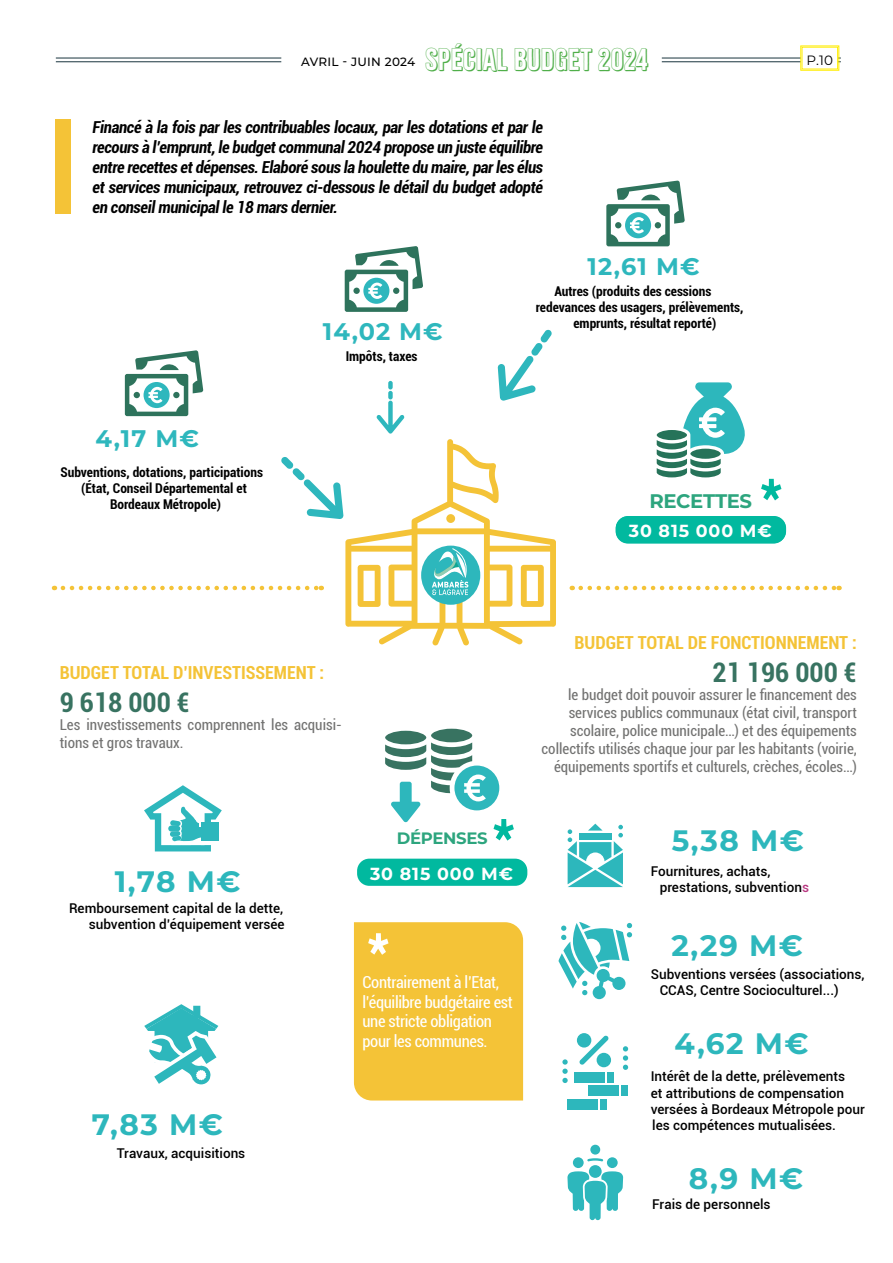
<style>
.page{position:relative;width:893px;height:1263px;background:#fff}
.page>*{position:absolute;margin:0;border:0;box-sizing:border-box;transform-origin:0 0}
.t1{font:700 condensed 60px "Roboto";color:#01b99f}
.t2{font:700 condensed 60px "Roboto";color:#fff}
.t3{font:700 29.55px "Montserrat";letter-spacing:.05em;color:#2db7bc}
.t4{font:27px "Citrus Gothic Shadow";letter-spacing:.025em;color:#50af4a}
.t5{font:700 condensed 27px "Roboto";color:#387361}
.t6{font:700 24px "Montserrat";letter-spacing:.05em;color:#2eb7bd}
.t7{font:700 19.65px "Montserrat";letter-spacing:-.02em;color:#2da57e}
.t8{font:700 condensed 18px "Roboto";color:#f4c337}
.t9{font:700 17.55px "Montserrat";letter-spacing:.05em;color:#fff}
.t10{font:italic 700 condensed 16.5px/19.8px "Roboto";letter-spacing:-.02em;color:#000;text-align:justify}
.t11{font:condensed 16.5px/19.8px "Roboto";letter-spacing:-.02em;color:#fff}
.t12{font:700 16.5px "Montserrat";letter-spacing:-.02em;color:#2da57e}
.t13{font:condensed 15px/18px "Roboto";color:#727271}
.t14{font:500 13.5px/16.2px "Roboto";color:#000}
.t15{font:700 condensed 13.5px/16.2px "Roboto";color:#000;text-align:center}
.t16{font:13.5px "Montserrat";color:#000}
.t17{font:500 12px "Montserrat";letter-spacing:.025em;color:#000}
.s1{color:#b93882}
</style>
<div class="page">
<hr style="left:56px;top:58px;width:225px;height:1px;background:#1a353e">
<hr style="left:56px;top:61px;width:225px;height:1px;background:#1a353e">
<hr style="left:662px;top:58px;width:179px;height:1px;background:#1a353e">
<hr style="left:662px;top:61px;width:179px;height:1px;background:#1a353e">
<svg style="left:800px;top:46px;width:39px;height:24px"></svg>
<div style="left:431px;top:729px;width:41px;height:13px;background:#387361;border-radius:50%"></div>
<div style="left:385px;top:731px;width:41px;height:13px;background:#387361;border-radius:50%"></div>
<svg style="left:385px;top:742px;width:114px;height:80px"></svg>
<svg style="left:657px;top:382px;width:88px;height:95px"></svg>
<div style="left:657px;top:430px;width:30px;height:10px;background:#267359;border-radius:50%"></div>
<svg style="left:345px;top:246px;width:78px;height:66px"></svg>
<svg style="left:606px;top:181px;width:79px;height:65px"></svg>
<svg style="left:144px;top:785px;width:78px;height:66px"></svg>
<svg style="left:144px;top:1004px;width:75px;height:81px"></svg>
<svg style="left:568px;top:824px;width:55px;height:63px"></svg>
<svg style="left:558px;top:922px;width:74px;height:77px"></svg>
<div style="left:568px;top:1099px;width:30px;height:10px;background:#2db7bc"></div>
<div style="left:601px;top:1099px;width:6px;height:10px;background:#2db7bc"></div>
<div style="left:589px;top:1086px;width:30px;height:10px;background:#2db7bc"></div>
<div style="left:622px;top:1086px;width:6px;height:10px;background:#2db7bc"></div>
<div style="left:574px;top:1072px;width:30px;height:11px;background:#2db7bc"></div>
<div style="left:607px;top:1072px;width:7px;height:11px;background:#2db7bc"></div>
<svg style="left:579px;top:1035px;width:30px;height:30px"></svg>
<div style="left:577px;top:1033px;width:14px;height:14px;background:#2db7bc;border-radius:50%"></div>
<div style="left:597px;top:1053px;width:14px;height:14px;background:#2db7bc;border-radius:50%"></div>
<svg style="left:562px;top:1059px;width:6px;height:24px"></svg>
<svg style="left:623px;top:1046px;width:5px;height:24px"></svg>
<div style="left:607px;top:1157px;width:11px;height:11px;background:#2db7bc;border-radius:50%"></div>
<div style="left:573px;top:1157px;width:11px;height:11px;background:#2db7bc;border-radius:50%"></div>
<div style="left:589px;top:1165px;width:13px;height:13px;background:#2db7bc;border-radius:50%"></div>
<svg style="left:567px;top:1171px;width:56px;height:50px"></svg>
<div style="left:590px;top:1145px;width:10px;height:9px;background:#2db7bc;border-radius:50%"></div>
<svg style="left:587px;top:1158px;width:17px;height:4px"></svg>
<div style="left:56px;top:120px;width:15px;height:94px;background:#f4c337"></div>
<div style="left:616px;top:516px;width:170px;height:27px;background:#01b99f;border-radius:12px"></div>
<div style="left:357px;top:859px;width:170px;height:27px;background:#01b99f;border-radius:12px"></div>
<div style="left:354px;top:922px;width:169px;height:178px;background:#f4c337"></div>
<svg style="left:63px;top:329px;width:493px;height:317px"></svg>
<svg style="left:581px;top:586px;width:259px;height:4px"></svg>
<p class="t17" style="left:301px;top:54px;width:116px">AVRIL - JUIN 2024</p>
<h3 class="t4" style="left:425px;top:42px;width:224px">SPÉCIAL BUDGET 2024</h3>
<p class="t16" style="left:806px;top:51px;width:28px">P.10</p>
<p class="t10" style="left:93px;top:117px;width:452px">Financé à la fois par les contribuables locaux, par les dotations et par le recours à l’emprunt, le budget communal 2024 propose un juste équilibre entre recettes et dépenses. Elaboré sous la houlette du maire, par les élus et services municipaux, retrouvez ci-dessous le détail du budget adopté en conseil municipal le 18 mars dernier.</p>
<h3 class="t6" style="left:588px;top:249px;width:114px">12,61 M€</h3>
<h3 class="t6" style="left:95px;top:421px;width:105px">4,17 M€</h3>
<p class="t15" style="left:60px;top:463px;width:204px">Subventions, dotations, participations (État, Conseil Départemental et<br>Bordeaux Métropole)</p>
<h3 class="t6" style="left:323px;top:314px;width:121px">14,02 M€</h3>
<p class="t15" style="left:346px;top:348px;width:73px">Impôts, taxes</p>
<p class="t15" style="left:554px;top:282px;width:158px">Autres (produits des cessions</p>
<p class="t15" style="left:536px;top:299px;width:209px">redevances des usagers, prélèvements,</p>
<p class="t15" style="left:573px;top:315px;width:144px">emprunts, résultat reporté)</p>
<h3 class="t7" style="left:649px;top:487px;width:104px">RECETTES</h3>
<h1 class="t1" style="left:760px;top:447px;width:24px">*</h1>
<p class="t9" style="left:629px;top:518px;width:145px">30 815 000 M€</p>
<p class="t9" style="left:658px;top:519px;width:34px">180</p>
<h3 class="t8" style="left:60px;top:660px;width:266px">BUDGET TOTAL D’INVESTISSEMENT :</h3>
<h3 class="t5" style="left:60px;top:683px;width:132px">9 618 000 €</h3>
<p class="t13" style="left:60px;top:715px;width:284px">Les investissements comprennent les acquisi&shy;tions et gros travaux.</p>
<h2 class="t3" style="left:115px;top:860px;width:127px">1,78 M€</h2>
<p class="t14" style="left:69px;top:900px;width:217px;text-align:right">Remboursement capital de la dette, subvention d’équipement versée</p>
<h2 class="t3" style="left:92px;top:1103px;width:133px">7,83 M€</h2>
<p class="t14" style="left:117px;top:1144px;width:130px">Travaux, acquisitions</p>
<h1 class="t1" style="left:492px;top:787px;width:24px">*</h1>
<p class="t12" style="left:397px;top:826px;width:92px">DÉPENSES</p>
<p class="t9" style="left:370px;top:861px;width:145px">30 815 000 M€</p>
<h1 class="t2" style="left:367px;top:901px;width:24px">*</h1>
<p class="t11" style="left:362px;top:971px;width:152px">Contrairement à l’Etat, l’équilibre budgétaire est une stricte obligation pour les communes.</p>
<h3 class="t8" style="left:575px;top:630px;width:284px">BUDGET TOTAL DE FONCTIONNEMENT :</h3>
<h3 class="t5" style="left:713px;top:653px;width:146px">21 196 000 €</h3>
<p class="t13" style="left:541px;top:685px;width:317px;text-align:right">le budget doit pouvoir assurer le financement des services publics communaux (état civil, transport scolaire, police municipale…) et des équipements collectifs utilisés chaque jour par les habitants (voirie, équipements sportifs et culturels, crèches, écoles…)</p>
<h2 class="t3" style="left:672px;top:819px;width:134px">5,38 M€</h2>
<p class="t14" style="left:660px;top:863px;width:151px;text-indent:-9px">Fournitures, achats, prestations, subvention<span class="s1">s</span></p>
<h2 class="t3" style="left:671px;top:924px;width:133px">2,29 M€</h2>
<p class="t14" style="left:660px;top:966px;width:206px;text-indent:-9px">Subventions versées (associations,<br>CCAS, Centre Socioculturel...)</p>
<h2 class="t3" style="left:675px;top:1022px;width:136px">4,62 M€</h2>
<p class="t14" style="left:651px;top:1068px;width:216px">Intérêt de la dette, prélèvements<br>et attributions de compensation versées à Bordeaux Métropole pour les compétences mutualisées.</p>
<h2 class="t3" style="left:689px;top:1157px;width:116px">8,9 M€</h2>
<p class="t14" style="left:652px;top:1195px;width:120px">Frais de personnels</p>
</div>
